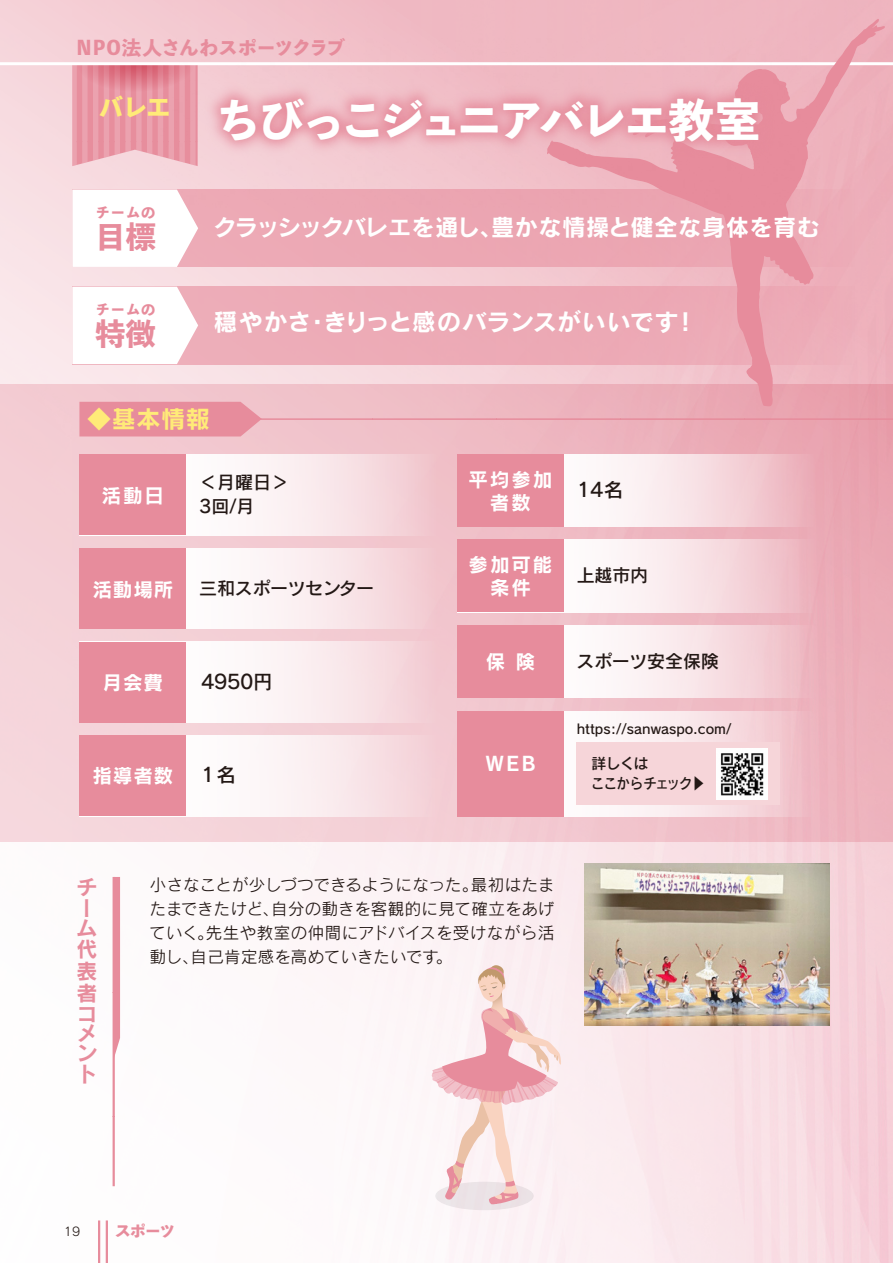
<style>
.page{position:relative;width:893px;height:1263px;background:#fff}
.page>*{position:absolute;margin:0;border:0;box-sizing:border-box;transform-origin:0 0}
.t1{font:45px "Toppan Bunkyu Midashi Go Std EB";letter-spacing:-.07em;color:#fff}
.t2{font:30px "Toppan Bunkyu Midashi Go Std EB";color:#e78c9c}
.t3{font:24px "Rodin Pro B";letter-spacing:.01em;color:#fff}
.t4{font:24px "Rodin Pro B";color:#ffeb78}
.t5{font:800 24px "Source Han Sans JP";color:#ffeb78}
.t6{font:23.25px "Rodin Pro B";letter-spacing:.005em;color:#fff}
.t7{font:21px/20.7px "Rodin Pro B";color:#e78c9c}
.t8{font:19.5px/22.5px "Rodin Pro B";letter-spacing:.1em;color:#fff;text-align:center}
.t9{font:19.5px "Toppan Bunkyu Midashi Go Std EB";letter-spacing:-.03em;color:#e78c9c}
.t10{font:19.5px "Rodin Pro DB";letter-spacing:-.025em;color:#231815}
.t11{font:18px/24px "Rodin Pro DB";letter-spacing:-.01em;color:#231815}
.t12{font:18px "Rodin Pro DB";letter-spacing:-.03em;color:#231815}
.t13{font:16.5px/24px "Rodin Pro M";letter-spacing:.02em;color:#231815;text-align:justify}
.t14{font:16.35px "Toppan Bunkyu Midashi Go Std EB";color:#e78c9c}
.t15{font:15px/19.5px "Rodin Pro DB";letter-spacing:-.06em;color:#231815}
.t16{font:14.85px "Toppan Bunkyu Midashi Go Std EB";letter-spacing:.025em;color:#e78c9c}
.t17{font:13.5px "Rodin Pro DB";color:#231815}
.t18{font:12px "Rodin Pro M";color:#231815}
</style>
<div class="page">
<img style="left:0;top:0;width:893px;height:1263px">
<div style="left:0;top:385px;width:893px;height:456px;background:linear-gradient(to right,#f6d8dd,#ebabb6)"></div>
<svg style="left:72px;top:94px;width:89px;height:72px;background:#eaa0ad"></svg>
<svg style="left:72px;top:65px;width:89px;height:29px;background:#e28695"></svg>
<hr style="left:0;top:62px;width:893px;height:3px;background:#fff">
<svg style="left:547px;top:19px;width:338px;height:388px;background:#edb1bc"></svg>
<div style="left:72px;top:287px;width:782px;height:77px;background:#edaab6"></div>
<svg style="left:198px;top:190px;width:656px;height:77px;background:#eba4b1"></svg>
<svg style="left:72px;top:287px;width:126px;height:77px;background:#fdf8f9"></svg>
<img style="left:161px;top:39px;width:658px;height:169px">
<hr style="left:113px;top:877px;width:2px;height:309px;background:#bfbfbf">
<svg style="left:114px;top:877px;width:6px;height:182px"></svg>
<hr style="left:225px;top:418px;width:668px;height:2px;background:#bfbfbf">
<svg style="left:72px;top:190px;width:126px;height:77px"></svg>
<svg style="left:186px;top:735px;width:250px;height:81px"></svg>
<svg style="left:186px;top:642px;width:250px;height:81px"></svg>
<svg style="left:186px;top:548px;width:250px;height:81px"></svg>
<svg style="left:186px;top:454px;width:250px;height:81px"></svg>
<div style="left:79px;top:454px;width:107px;height:81px;background:#e78c9c"></div>
<div style="left:79px;top:548px;width:107px;height:81px;background:#e78c9c"></div>
<div style="left:79px;top:642px;width:107px;height:81px;background:#e78c9c"></div>
<div style="left:79px;top:735px;width:107px;height:81px;background:#e78c9c"></div>
<svg style="left:564px;top:625px;width:249px;height:73px"></svg>
<div style="left:457px;top:625px;width:107px;height:73px;background:#e78c9c"></div>
<svg style="left:564px;top:540px;width:249px;height:72px"></svg>
<div style="left:457px;top:540px;width:107px;height:72px;background:#e78c9c"></div>
<svg style="left:564px;top:454px;width:249px;height:73px"></svg>
<div style="left:457px;top:454px;width:107px;height:73px;background:#e78c9c"></div>
<div style="left:79px;top:402px;width:183px;height:34px;background:#e78c9c"></div>
<div style="left:435px;top:1182px;width:99px;height:28px;background:#ebe3e6;border-radius:50%"></div>
<svg style="left:564px;top:711px;width:249px;height:105px"></svg>
<div style="left:457px;top:711px;width:107px;height:105px;background:#e78c9c"></div>
<div style="left:577px;top:742px;width:203px;height:63px;background:#f6d5d9"></div>
<img style="left:717px;top:748px;width:51px;height:51px">
<svg style="left:432px;top:965px;width:129px;height:239px"></svg>
<img style="left:584px;top:864px;width:245px;height:161px">
<hr style="left:98px;top:1220px;width:2px;height:43px;background:#bfbfbf">
<hr style="left:106px;top:1220px;width:2px;height:43px;background:#bfbfbf">
<p class="t9" style="left:77px;top:32px;width:270px">NPO法人さんわスポーツクラブ</p>
<h3 class="t5" style="left:99px;top:94px;width:73px">バレエ</h3>
<p class="t16" style="left:95px;top:201px;width:62px">チームの</p>
<h2 class="t2" style="left:95px;top:214px;width:62px">目標</h2>
<p class="t16" style="left:95px;top:298px;width:62px">チームの</p>
<h2 class="t2" style="left:95px;top:311px;width:62px">特徴</h2>
<h1 class="t1" style="left:216px;top:85px;width:546px">ちびっこジュニアバレエ教室</h1>
<h3 class="t6" style="left:213px;top:212px;width:608px">クラッシックバレエを通し、豊かな情操と健全な身体を育む</h3>
<h3 class="t3" style="left:213px;top:306px;width:485px">穏やかさ・きりっと感のバランスがいいです！</h3>
<h3 class="t4" style="left:87px;top:403px;width:124px">◆基本情報</h3>
<p class="t8" style="left:102px;top:484px;width:64px">活動日</p>
<p class="t8" style="left:92px;top:577px;width:82px">活動場所</p>
<p class="t11" style="left:199px;top:469px;width:91px">＜月曜日＞<br>3回/月</p>
<p class="t12" style="left:199px;top:576px;width:177px">三和スポーツセンター</p>
<p class="t8" style="left:103px;top:670px;width:62px">月会費</p>
<p class="t10" style="left:201px;top:668px;width:73px">4950円</p>
<p class="t8" style="left:92px;top:764px;width:82px">指導者数</p>
<p class="t10" style="left:201px;top:762px;width:36px">1名</p>
<p class="t8" style="left:469px;top:468px;width:85px">平均参加者数</p>
<p class="t8" style="left:469px;top:553px;width:85px">参加可能条件</p>
<p class="t8" style="left:486px;top:649px;width:51px">保 険</p>
<p class="t8" style="left:486px;top:752px;width:51px">WEB</p>
<p class="t10" style="left:577px;top:477px;width:48px">14名</p>
<p class="t11" style="left:577px;top:562px;width:73px">上越市内</p>
<p class="t11" style="left:576px;top:648px;width:144px">スポーツ安全保険</p>
<p class="t17" style="left:577px;top:720px;width:156px">https://sanwaspo.com/</p>
<p class="t15" style="left:591px;top:753px;width:116px">詳しくは<br>ここからチェック▶</p>
<p class="t7" style="left:76px;top:876px;width:22px">チーム代表者コメント</p>
<p class="t13" style="left:149px;top:873px;width:407px">小さなことが少しづつできるようになった。最初はたまたまできたけど、自分の動きを客観的に見て確立をあげていく。先生や教室の仲間にアドバイスを受けながら活動し、自己肯定感を高めていきたいです。</p>
<p class="t18" style="left:64px;top:1223px;width:18px">19</p>
<p class="t14" style="left:115px;top:1218px;width:62px">スポーツ</p>
</div>
